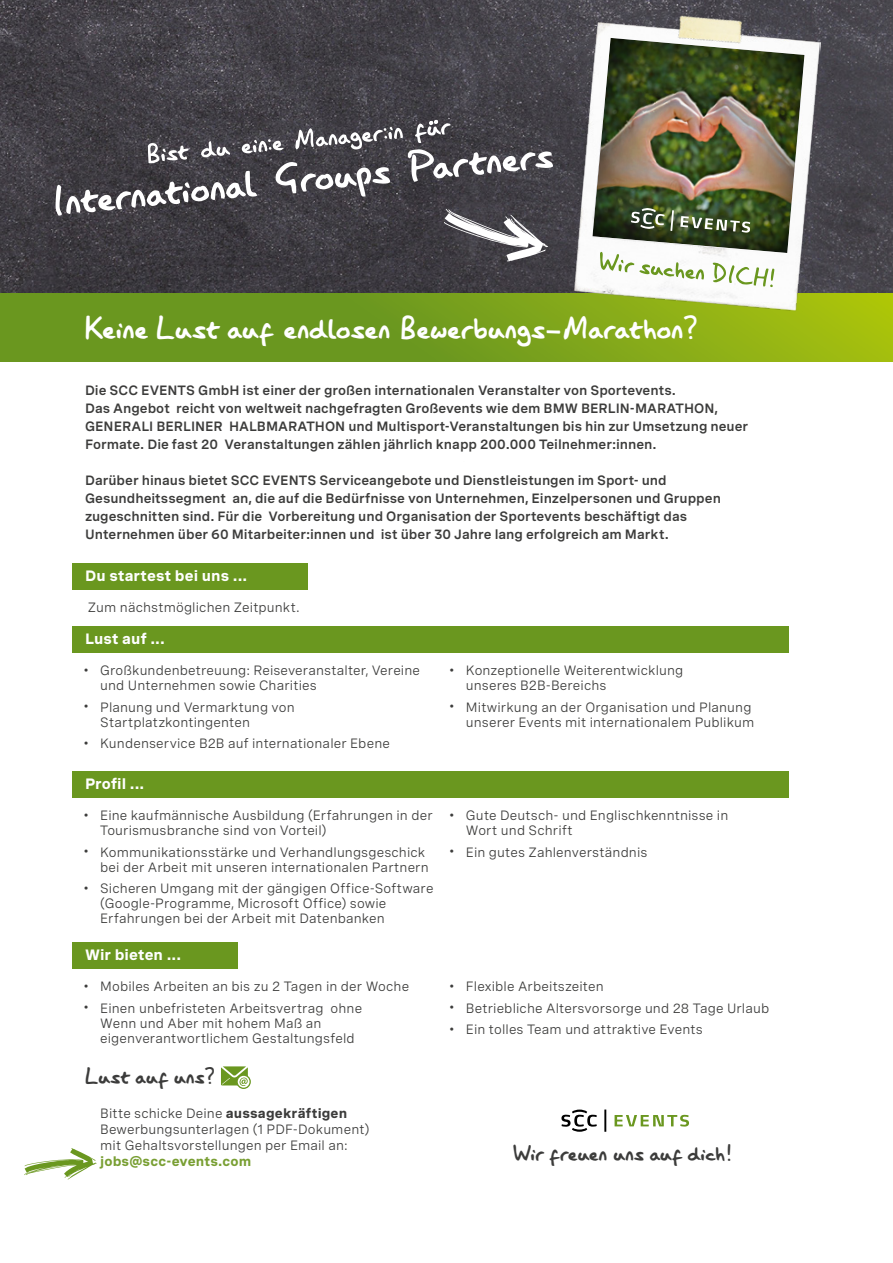
<style>
.page{position:relative;width:893px;height:1263px;background:#fff}
.page>*{position:absolute;margin:0;border:0;box-sizing:border-box;transform-origin:0 0}
.t1{font:36px "Lazy Dog";letter-spacing:.005em;color:#fff}
.t2{font:25.5px "Lazy Dog";color:#3c3c3b}
.t3{font:700 15px "SCC Events Spezia";letter-spacing:.005em;color:#fff}
.t4{font:13.5px/15px "SCC Events Spezia";letter-spacing:.01em;color:#3c3c3b}
.t5{font:600 13.5px/18px "SCC Events Spezia";color:#3c3c3b}
.t6{font:700 13.5px "SCC Events Spezia";letter-spacing:.01em;color:#799f33}
.s1{font-family:"Myriad Pro";font-stretch:semi-condensed;font-size:15px}
.s2{font-weight:700}
</style>
<div class="page">
<img style="left:0;top:0;width:893px;height:293px">
<svg style="left:0;top:293px;width:893px;height:68px;background:#79a11b"></svg>
<img style="left:572px;top:21px;width:249px;height:290px">
<div style="left:578px;top:26px;width:239px;height:228px;background:#000;opacity:.75"></div>
<svg style="left:600px;top:252px;width:104px;height:28px"></svg>
<svg style="left:713px;top:263px;width:61px;height:24px"></svg>
<img style="left:652px;top:0;width:114px;height:74px">
<div style="left:625px;top:202px;width:131px;height:37px;background:#000;opacity:.43"></div>
<svg style="left:680px;top:216px;width:70px;height:17px"></svg>
<svg style="left:631px;top:208px;width:43px;height:23px"></svg>
<div style="left:72px;top:563px;width:236px;height:26px;background:#6a971f"></div>
<div style="left:72px;top:626px;width:717px;height:26px;background:#6a971f"></div>
<div style="left:72px;top:771px;width:717px;height:26px;background:#6a971f"></div>
<div style="left:72px;top:942px;width:166px;height:26px;background:#6a971f"></div>
<svg style="left:221px;top:1066px;width:30px;height:23px"></svg>
<svg style="left:615px;top:1115px;width:74px;height:11px"></svg>
<svg style="left:561px;top:1109px;width:36px;height:23px"></svg>
<hr style="left:604px;top:1109px;width:2px;height:23px;background:#000">
<svg style="left:24px;top:1148px;width:73px;height:31px"></svg>
<svg style="left:55px;top:120px;width:498px;height:141px;background:#535156"></svg>
<h1 class="t1" style="left:85px;top:314px;width:614px">Keine Lust auf endlosen Bewerbungs-Marathon?</h1>
<p class="t5" style="left:85px;top:381px;width:665px">Die SCC EVENTS GmbH ist einer der großen internationalen Veranstalter von Sportevents.<br>Das Angebot reicht von weltweit nachgefragten Großevents wie dem BMW BERLIN-MARATHON, GENERALI BERLINER HALBMARATHON und Multisport-Veranstaltungen bis hin zur Umsetzung neuer Formate. Die fast 20 Veranstaltungen zählen jährlich knapp 200.000 Teilnehmer:innen.</p>
<p class="t5" style="left:85px;top:471px;width:637px">Darüber hinaus bietet SCC EVENTS Serviceangebote und Dienstleistungen im Sport- und Gesundheitssegment an, die auf die Bedürfnisse von Unternehmen, Einzelpersonen und Gruppen zugeschnitten sind. Für die Vorbereitung und Organisation der Sportevents beschäftigt das Unternehmen über 60 Mitarbeiter:innen und ist über 30 Jahre lang erfolgreich am Markt.</p>
<p class="t3" style="left:85px;top:565px;width:164px">Du startest bei uns ...</p>
<p class="t4" style="left:88px;top:599px;width:213px">Zum nächstmöglichen Zeitpunkt.</p>
<p class="t3" style="left:85px;top:627px;width:81px">Lust auf ...</p>
<p class="t4" style="left:100px;top:663px;width:321px;text-indent:-16px"><span class="s1">•</span> Großkundenbetreuung: Reiseveranstalter, Vereine und Unternehmen sowie Charities</p>
<p class="t4" style="left:466px;top:663px;width:219px;text-indent:-16px"><span class="s1">•</span> Konzeptionelle Weiterentwicklung unseres B2B-Bereichs</p>
<p class="t4" style="left:100px;top:699px;width:196px;text-indent:-16px"><span class="s1">•</span> Planung und Vermarktung von<br>Startplatzkontingenten</p>
<p class="t4" style="left:450px;top:699px;width:306px;text-align:right"><span class="s1">•</span> Mitwirkung an der Organisation und Planung unserer Events mit internationalem Publikum</p>
<p class="t4" style="left:84px;top:736px;width:307px"><span class="s1">•</span> Kundenservice B2B auf internationaler Ebene</p>
<p class="t3" style="left:85px;top:772px;width:61px">Profil ...</p>
<p class="t4" style="left:100px;top:808px;width:334px;text-indent:-16px"><span class="s1">•</span> Eine kaufmännische Ausbildung (Erfahrungen in der<br>Tourismusbranche sind von Vorteil)</p>
<p class="t4" style="left:466px;top:808px;width:264px;text-indent:-16px"><span class="s1">•</span> Gute Deutsch- und Englischkenntnisse in<br>Wort und Schrift</p>
<p class="t4" style="left:84px;top:844px;width:346px;text-align:right"><span class="s1">•</span> Kommunikationsstärke und Verhandlungsgeschick bei der Arbeit mit unseren internationalen Partnern</p>
<p class="t4" style="left:450px;top:844px;width:199px"><span class="s1">•</span> Ein gutes Zahlenverständnis</p>
<p class="t4" style="left:100px;top:881px;width:335px;text-indent:-16px"><span class="s1">•</span> Sicheren Umgang mit der gängigen Office-Software (Google-Programme, Microsoft Office) sowie<br>Erfahrungen bei der Arbeit mit Datenbanken</p>
<p class="t3" style="left:85px;top:943px;width:98px">Wir bieten ...</p>
<p class="t4" style="left:84px;top:979px;width:326px"><span class="s1">•</span> Mobiles Arbeiten an bis zu 2 Tagen in der Woche</p>
<p class="t4" style="left:100px;top:1000px;width:263px;text-indent:-16px"><span class="s1">•</span> Einen unbefristeten Arbeitsvertrag ohne<br>Wenn und Aber mit hohem Maß an eigenverantwortlichem Gestaltungsfeld</p>
<p class="t4" style="left:450px;top:979px;width:155px"><span class="s1">•</span> Flexible Arbeitszeiten</p>
<p class="t4" style="left:450px;top:1000px;width:321px"><span class="s1">•</span> Betriebliche Altersvorsorge und 28 Tage Urlaub</p>
<p class="t4" style="left:450px;top:1022px;width:254px"><span class="s1">•</span> Ein tolles Team und attraktive Events</p>
<h2 class="t2" style="left:85px;top:1066px;width:131px">Lust auf uns?</h2>
<p class="t4" style="left:100px;top:1104px;width:271px;line-height:16.2px">Bitte schicke Deine <span class="s2">aussagekräftigen<br></span>Bewerbungsunterlagen (1 PDF-Dokument) mit Gehaltsvorstellungen per Email an:</p>
<p class="t6" style="left:100px;top:1151px;width:153px">jobs@scc-events.com</p>
<h2 class="t2" style="left:513px;top:1142px;width:220px">Wir freuen uns auf dich!</h2>
</div>
